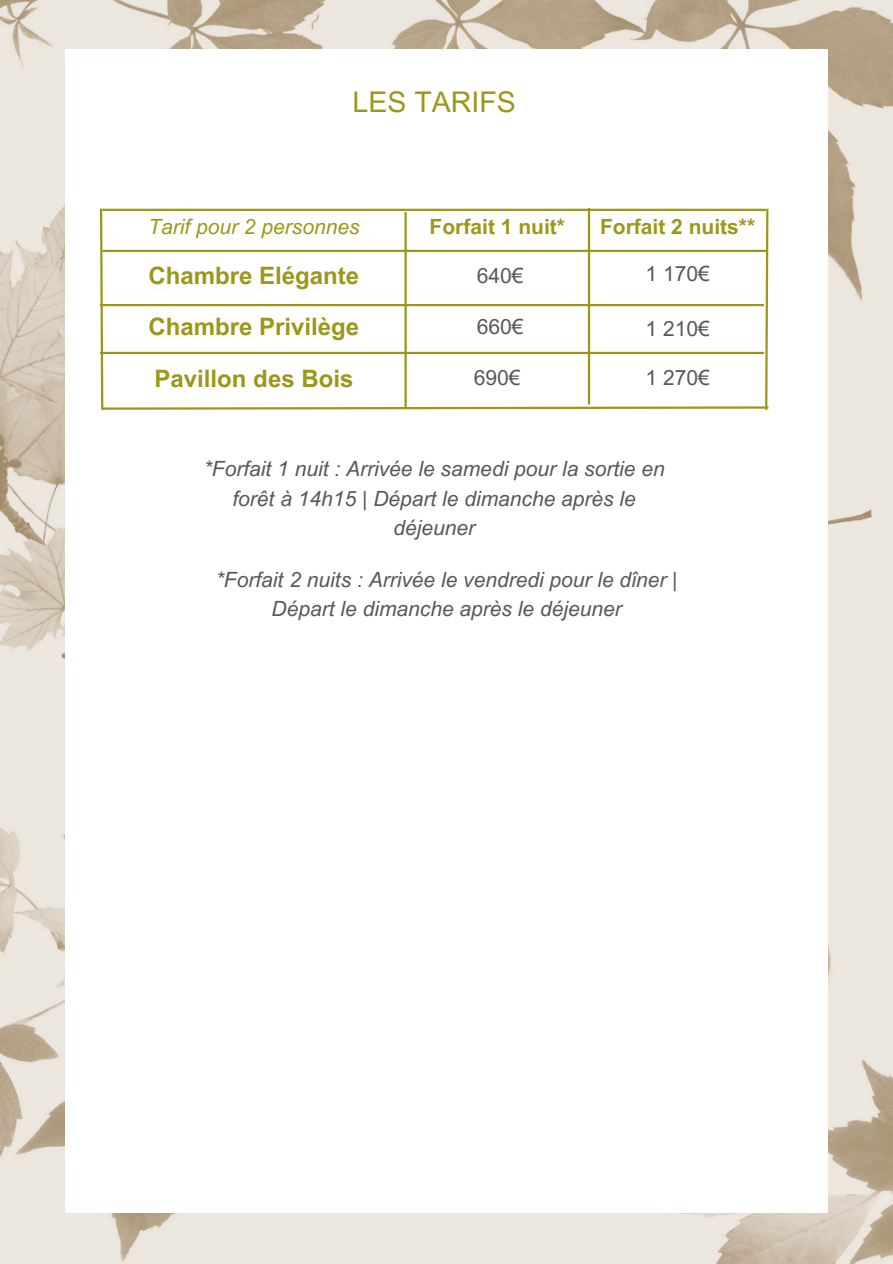
<style>
.page{position:relative;width:893px;height:1264px;background:#fff}
.page>*{position:absolute;margin:0;border:0;box-sizing:border-box;transform-origin:0 0}
.t1{font:28.5px "Arial MT Pro";color:#9c9718}
.t2{font:700 24px "Arial MT Pro";color:#9c9718}
.t3{font:italic 21px/29.2px "Arial MT Pro";color:#58585a;text-align:center}
.t4{font:700 21px "Arial MT Pro";color:#9c9718}
.t5{font:21px "Arial MT Pro";color:#58585a}
.t6{font:italic 21px "Arial MT Pro";color:#9c9718}
</style>
<div class="page">
<img style="left:0;top:0;width:892px;height:1263px">
<div style="left:66px;top:49px;width:761px;height:1164px;background:#fff"></div>
<svg style="left:100px;top:207px;width:669px;height:203px"></svg>
<hr style="left:404px;top:212px;width:3px;height:196px;background:#9c9718">
<hr style="left:588px;top:208px;width:2px;height:196px;background:#9c9718">
<hr style="left:102px;top:250px;width:664px;height:2px;background:#9c9718">
<hr style="left:100px;top:304px;width:664px;height:2px;background:#9c9718">
<hr style="left:100px;top:352px;width:664px;height:2px;background:#9c9718">
<h1 class="t1" style="left:352px;top:92px;width:165px">LES TARIFS</h1>
<p class="t6" style="left:148px;top:218px;width:213px">Tarif pour 2 personnes</p>
<h3 class="t2" style="left:148px;top:267px;width:212px">Chambre Elégante</h3>
<h2 class="t2" style="left:148px;top:318px;width:212px">Chambre Privilège</h2>
<p class="t2" style="left:154px;top:369px;width:200px">Pavillon des Bois</p>
<p class="t4" style="left:429px;top:218px;width:137px">Forfait 1 nuit*</p>
<h3 class="t4" style="left:600px;top:218px;width:157px">Forfait 2 nuits**</h3>
<h2 class="t5" style="left:477px;top:267px;width:48px">640€</h2>
<p class="t5" style="left:477px;top:318px;width:48px">660€</p>
<p class="t5" style="left:474px;top:369px;width:48px">690€</p>
<h2 class="t5" style="left:645px;top:266px;width:66px">1 170€</h2>
<p class="t5" style="left:645px;top:320px;width:66px">1 210€</p>
<p class="t5" style="left:645px;top:369px;width:66px">1 270€</p>
<p class="t3" style="left:204px;top:457px;width:462px">*Forfait 1 nuit : Arrivée le samedi pour la sortie en</p>
<p class="t3" style="left:232px;top:486px;width:405px">forêt à 14h15 | Départ le dimanche après le déjeuner</p>
<p class="t3" style="left:216px;top:567px;width:463px">*Forfait 2 nuits : Arrivée le vendredi pour le dîner |<br>Départ le dimanche après le déjeuner</p>
</div>
